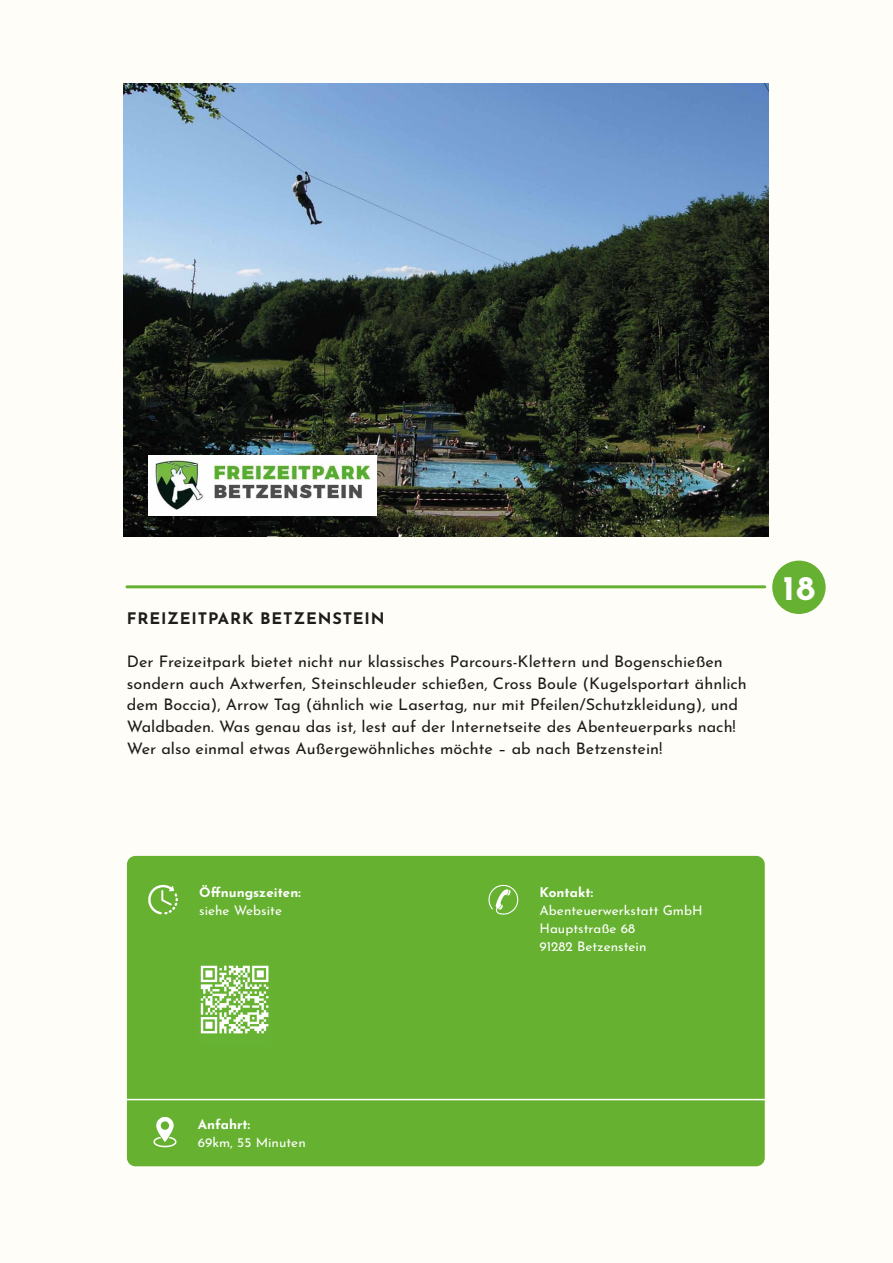
<style>
.page{position:relative;width:893px;height:1263px;background:#fffdf7}
.page>*{position:absolute;margin:0;border:0;box-sizing:border-box;transform-origin:0 0}
.t1{font:700 34.35px "Josefin Sans";color:#fff}
.t2{font:15.9px/21.6px "Josefin Sans";color:#1d1d1b}
.t3{font:700 15.9px "Josefin Sans";letter-spacing:.05em;color:#1d1d1b}
.t4{font:13.2px/18px "Josefin Sans";color:#fff}
.t5{font:700 13.2px "Josefin Sans";color:#fff}
</style>
<div class="page">
<hr style="left:127px;top:585px;width:638px;height:3px;background:#66b132">
<div style="left:772px;top:561px;width:54px;height:53px;background:#66b132;border-radius:50%"></div>
<div style="left:127px;top:856px;width:638px;height:310px;background:#66b130;border-radius:9px"></div>
<hr style="left:116px;top:1099px;width:649px;height:1px;background:#fff">
<svg style="left:148px;top:884px;width:30px;height:30px"></svg>
<svg style="left:153px;top:1116px;width:24px;height:31px"></svg>
<svg style="left:488px;top:884px;width:31px;height:31px"></svg>
<img style="left:123px;top:84px;width:645px;height:452px">
<img style="left:148px;top:456px;width:228px;height:59px">
<svg style="left:200px;top:965px;width:69px;height:69px"></svg>
<svg style="left:201px;top:966px;width:67px;height:67px"></svg>
<p class="t3" style="left:127px;top:612px;width:259px">FREIZEITPARK BETZENSTEIN</p>
<p class="t2" style="left:127px;top:652px;width:621px">Der Freizeitpark bietet nicht nur klassisches Parcours-Klettern und Bogenschießen sondern auch Axtwerfen, Steinschleuder schießen, Cross Boule (Kugelsportart ähnlich dem Boccia), Arrow Tag (ähnlich wie Lasertag, nur mit Pfeilen/Schutzkleidung), und Waldbaden. Was genau das ist, lest auf der Internetseite des Abenteuerparks nach!<br>Wer also einmal etwas Außergewöhnliches möchte – ab nach Betzenstein!</p>
<h1 class="t1" style="left:783px;top:574px;width:34px">18</h1>
<p class="t5" style="left:199px;top:887px;width:103px">Öffnungszeiten:</p>
<p class="t4" style="left:199px;top:902px;width:84px">siehe Website</p>
<p class="t5" style="left:539px;top:887px;width:55px">Kontakt:</p>
<p class="t4" style="left:539px;top:902px;width:165px">Abenteuerwerkstatt GmbH<br>Hauptstraße 68<br>91282 Betzenstein</p>
<p class="t5" style="left:198px;top:1119px;width:54px">Anfahrt:</p>
<p class="t4" style="left:198px;top:1134px;width:109px">69km, 55 Minuten</p>
</div>
